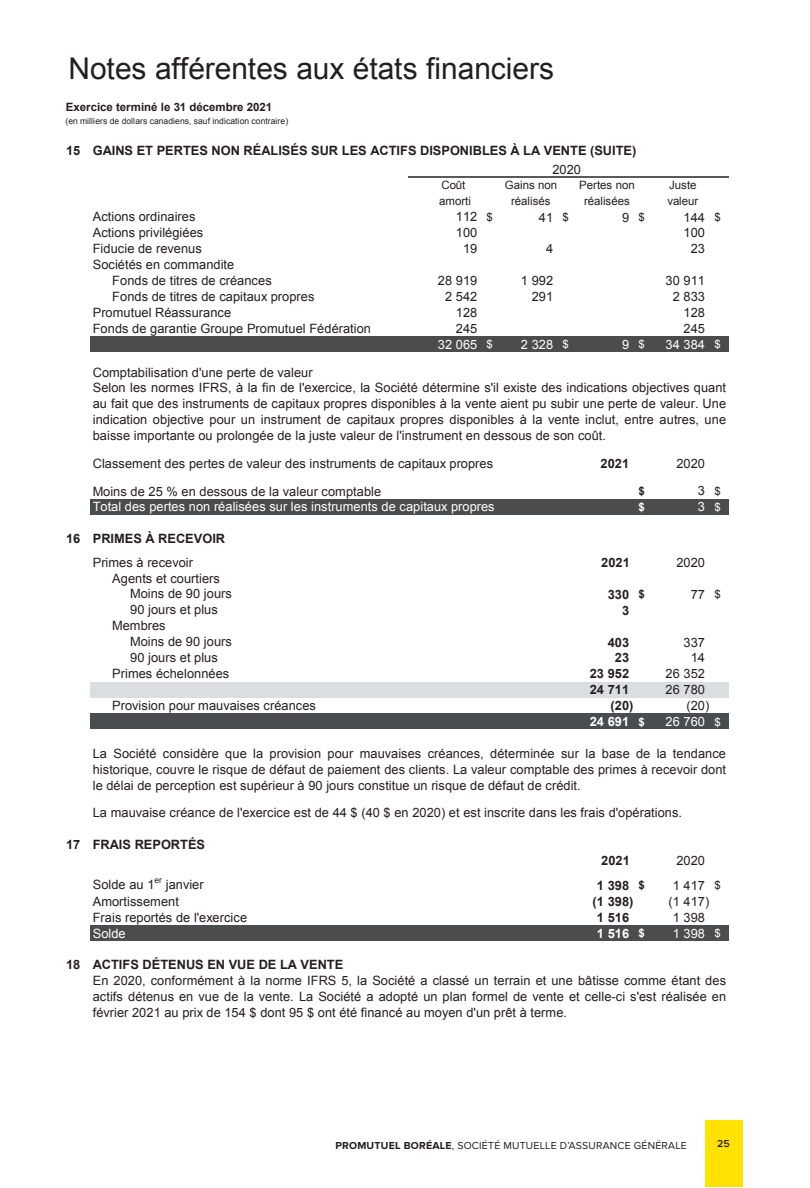
<style>
.page{position:relative;width:810px;height:1188px;background:#fff}
.page>*{position:absolute;margin:0;border:0;box-sizing:border-box;transform-origin:0 0}
.t1{font:30px "Arial";color:#231f20}
.t2{font:12.9px/15.9px "Arial";letter-spacing:.005em;color:#231f20}
.t3{font:700 12.9px "Arial";color:#231f20}
.t4{font:12.9px "Arial";letter-spacing:.005em;color:#fff}
.t5{font:700 12.9px "Arial";letter-spacing:.005em;color:#fff}
.t6{font:11.4px "Arial";letter-spacing:-.005em;color:#231f20}
.t7{font:700 11.4px "Arial";letter-spacing:-.005em;color:#231f20}
.t8{font:700 11.4px "Arial";color:#fff}
.t9{font:10.5px "Proxima Nova";letter-spacing:.02em;color:#231f20}
.t10{font:600 10.5px "Proxima Nova";color:#231f20}
.t11{font:8.55px "Arial";letter-spacing:.005em;color:#231f20}
.s1{font-size:11.4px}
.s2{font-weight:700}
</style>
<div class="page">
<div style="left:705px;top:1120px;width:37px;height:67px;background:#ffe201"></div>
<div style="left:90px;top:336px;width:638px;height:16px;background:#4b4c4d"></div>
<div style="left:90px;top:499px;width:638px;height:16px;background:#4b4c4d"></div>
<div style="left:90px;top:682px;width:638px;height:16px;background:#dcdddf"></div>
<div style="left:90px;top:714px;width:638px;height:15px;background:#4b4c4d"></div>
<div style="left:90px;top:925px;width:638px;height:16px;background:#4b4c4d"></div>
<hr style="left:408px;top:177px;width:320px;height:1px;background:#5a5a5d">
<h1 class="t1" style="left:69px;top:49px;width:487px">Notes afférentes aux états financiers</h1>
<p class="t7" style="left:66px;top:100px;width:208px">Exercice terminé le 31 décembre 2021</p>
<p class="t11" style="left:65px;top:115px;width:224px">(en milliers de dollars canadiens, sauf indication contraire)</p>
<p class="t3" style="left:66px;top:142px;width:572px">15 GAINS ET PERTES NON RÉALISÉS SUR LES ACTIFS DISPONIBLES À LA VENTE (SUITE)</p>
<p class="t6" style="left:441px;top:178px;width:26px">Coût</p>
<p class="t6" style="left:505px;top:178px;width:54px">Gains non</p>
<p class="t6" style="left:579px;top:178px;width:57px">Pertes non</p>
<p class="t6" style="left:669px;top:178px;width:29px">Juste</p>
<p class="t6" style="left:439px;top:194px;width:33px">amorti</p>
<p class="t6" style="left:511px;top:194px;width:41px">réalisés</p>
<p class="t6" style="left:584px;top:194px;width:47px">réalisées</p>
<p class="t6" style="left:667px;top:194px;width:32px">valeur</p>
<p class="t2" style="left:93px;top:209px;width:104px">Actions ordinaires</p>
<p class="t2" style="left:456px;top:209px;width:39px">112 <span class="s1">$</span></p>
<p class="t2" style="left:539px;top:209px;width:31px">41 <span class="s1">$</span></p>
<p class="t2" style="left:622px;top:209px;width:24px">9 <span class="s1">$</span></p>
<p class="t2" style="left:684px;top:209px;width:39px">144 <span class="s1">$</span></p>
<p class="t2" style="left:93px;top:225px;width:112px">Actions privilégiées</p>
<p class="t2" style="left:456px;top:225px;width:23px">100</p>
<p class="t2" style="left:684px;top:225px;width:23px">100</p>
<p class="t2" style="left:93px;top:241px;width:111px">Fiducie de revenus</p>
<p class="t2" style="left:463px;top:241px;width:16px">19</p>
<p class="t2" style="left:546px;top:241px;width:9px">4</p>
<p class="t2" style="left:691px;top:241px;width:16px">23</p>
<p class="t2" style="left:112px;top:257px;width:161px;text-indent:-19px">Sociétés en commandite<br>Fonds de titres de créances</p>
<p class="t2" style="left:552px;top:161px;width:30px">2020</p>
<p class="t2" style="left:438px;top:272px;width:41px">28 919</p>
<p class="t2" style="left:521px;top:273px;width:34px">1 992</p>
<p class="t2" style="left:666px;top:273px;width:41px">30 911</p>
<p class="t2" style="left:112px;top:288px;width:204px">Fonds de titres de capitaux propres</p>
<p class="t2" style="left:445px;top:288px;width:34px">2 542</p>
<p class="t2" style="left:532px;top:289px;width:23px">291</p>
<p class="t2" style="left:673px;top:289px;width:34px">2 833</p>
<p class="t2" style="left:93px;top:304px;width:140px">Promutuel Réassurance</p>
<p class="t2" style="left:456px;top:304px;width:23px">128</p>
<p class="t2" style="left:684px;top:304px;width:23px">128</p>
<p class="t2" style="left:93px;top:320px;width:280px">Fonds de garantie Groupe Promutuel Fédération</p>
<p class="t2" style="left:456px;top:320px;width:23px">245</p>
<p class="t2" style="left:684px;top:320px;width:23px">245</p>
<p class="t4" style="left:438px;top:336px;width:57px">32 065 <span class="s1">$</span></p>
<p class="t4" style="left:521px;top:336px;width:49px">2 328 <span class="s1">$</span></p>
<p class="t4" style="left:622px;top:336px;width:24px">9 <span class="s1">$</span></p>
<p class="t4" style="left:666px;top:336px;width:57px">34 384 <span class="s1">$</span></p>
<p class="t2" style="left:93px;top:364px;width:635px">Comptabilisation d'une perte de valeur<br>Selon les normes IFRS, à la fin de l'exercice, la Société détermine s'il existe des indications objectives quant au fait que des instruments de capitaux propres disponibles à la vente aient pu subir une perte de valeur. Une indication objective pour un instrument de capitaux propres disponibles à la vente inclut, entre autres, une baisse importante ou prolongée de la juste valeur de l'instrument en dessous de son coût.</p>
<p class="t2" style="left:93px;top:455px;width:402px">Classement des pertes de valeur des instruments de capitaux propres</p>
<p class="t3" style="left:600px;top:455px;width:30px">2021</p>
<p class="t2" style="left:676px;top:455px;width:30px">2020</p>
<p class="t7" style="left:638px;top:484px;width:8px">$</p>
<p class="t2" style="left:698px;top:483px;width:24px">3 <span class="s1">$</span></p>
<p class="t2" style="left:93px;top:483px;width:290px">Moins de 25 % en dessous de la valeur comptable</p>
<p class="t4" style="left:93px;top:498px;width:403px">Total des pertes non réalisées sur les instruments de capitaux propres</p>
<p class="t8" style="left:638px;top:499px;width:8px">$</p>
<p class="t4" style="left:698px;top:498px;width:24px">3 <span class="s1">$</span></p>
<p class="t3" style="left:66px;top:530px;width:161px">16 PRIMES À RECEVOIR</p>
<p class="t2" style="left:93px;top:555px;width:102px">Primes à recevoir</p>
<p class="t3" style="left:601px;top:554px;width:30px">2021</p>
<p class="t2" style="left:676px;top:555px;width:30px">2020</p>
<p class="t2" style="left:130px;top:570px;width:103px;text-indent:-18px">Agents et courtiers<br>Moins de 90 jours</p>
<p class="t3" style="left:608px;top:586px;width:39px">330 <span class="s1">$</span></p>
<p class="t2" style="left:691px;top:586px;width:31px">77 <span class="s1">$</span></p>
<p class="t2" style="left:130px;top:602px;width:89px">90 jours et plus</p>
<p class="t3" style="left:622px;top:602px;width:9px">3</p>
<p class="t2" style="left:130px;top:618px;width:103px;text-indent:-18px">Membres<br>Moins de 90 jours</p>
<p class="t3" style="left:608px;top:633px;width:23px">403</p>
<p class="t2" style="left:684px;top:634px;width:23px">337</p>
<p class="t2" style="left:130px;top:650px;width:89px">90 jours et plus</p>
<p class="t3" style="left:615px;top:649px;width:16px">23</p>
<p class="t2" style="left:691px;top:650px;width:16px">14</p>
<p class="t2" style="left:112px;top:666px;width:119px">Primes échelonnées</p>
<p class="t3" style="left:590px;top:665px;width:41px">23 952</p>
<p class="t2" style="left:666px;top:666px;width:41px">26 352</p>
<p class="t3" style="left:590px;top:681px;width:41px">24 711</p>
<p class="t2" style="left:666px;top:682px;width:41px">26 780</p>
<p class="t2" style="left:112px;top:697px;width:205px">Provision pour mauvaises créances</p>
<p class="t3" style="left:611px;top:697px;width:24px">(20)</p>
<p class="t2" style="left:686px;top:698px;width:24px">(20)</p>
<p class="t5" style="left:590px;top:713px;width:57px">24 691 <span class="s1">$</span></p>
<p class="t4" style="left:666px;top:713px;width:57px">26 760 <span class="s1">$</span></p>
<p class="t2" style="left:93px;top:745px;width:635px;text-align:justify">La Société considère que la provision pour mauvaises créances, déterminée sur la base de la tendance historique, couvre le risque de défaut de paiement des clients. La valeur comptable des primes à recevoir dont le délai de perception est supérieur à 90 jours constitue un risque de défaut de crédit.</p>
<p class="t2" style="left:93px;top:805px;width:591px">La mauvaise créance de l'exercice est de 44 $ (40 $ en 2020) et est inscrite dans les frais d'opérations.</p>
<p class="t3" style="left:66px;top:836px;width:141px">17 FRAIS REPORTÉS</p>
<p class="t3" style="left:601px;top:852px;width:30px">2021</p>
<p class="t2" style="left:676px;top:853px;width:30px">2020</p>
<p class="t2" style="left:93px;top:877px;width:63px">Solde au 1</p>
<p class="t11" style="left:155px;top:874px;width:9px">er</p>
<p class="t2" style="left:166px;top:877px;width:39px">janvier</p>
<p class="t3" style="left:597px;top:877px;width:49px">1 398 <span class="s1">$</span></p>
<p class="t2" style="left:673px;top:877px;width:49px">1 417 <span class="s1">$</span></p>
<p class="t2" style="left:93px;top:893px;width:88px">Amortissement</p>
<p class="t3" style="left:593px;top:893px;width:42px">(1 398)</p>
<p class="t2" style="left:669px;top:893px;width:42px">(1 417)</p>
<p class="t2" style="left:93px;top:909px;width:156px">Frais reportés de l'exercice</p>
<p class="t3" style="left:597px;top:909px;width:34px">1 516</p>
<p class="t2" style="left:673px;top:909px;width:34px">1 398</p>
<p class="t4" style="left:93px;top:925px;width:34px">Solde</p>
<p class="t5" style="left:597px;top:924px;width:49px">1 516 <span class="s1">$</span></p>
<p class="t4" style="left:673px;top:925px;width:49px">1 398 <span class="s1">$</span></p>
<p class="t3" style="left:66px;top:956px;width:279px">18 ACTIFS DÉTENUS EN VUE DE LA VENTE</p>
<p class="t2" style="left:93px;top:973px;width:635px;text-align:justify">En 2020, conformément à la norme IFRS 5, la Société a classé un terrain et une bâtisse comme étant des actifs détenus en vue de la vente. La Société a adopté un plan formel de vente et celle-ci s'est réalisée en février 2021 au prix de 154 $ dont 95 $ ont été financé au moyen d'un prêt à terme.</p>
<p class="t9" style="left:335px;top:1139px;width:353px"><span class="s2">PROMUTUEL BORÉALE</span>, SOCIÉTÉ MUTUELLE D’ASSURANCE GÉNÉRALE</p>
<p class="t10" style="left:717px;top:1138px;width:14px">25</p>
</div>
